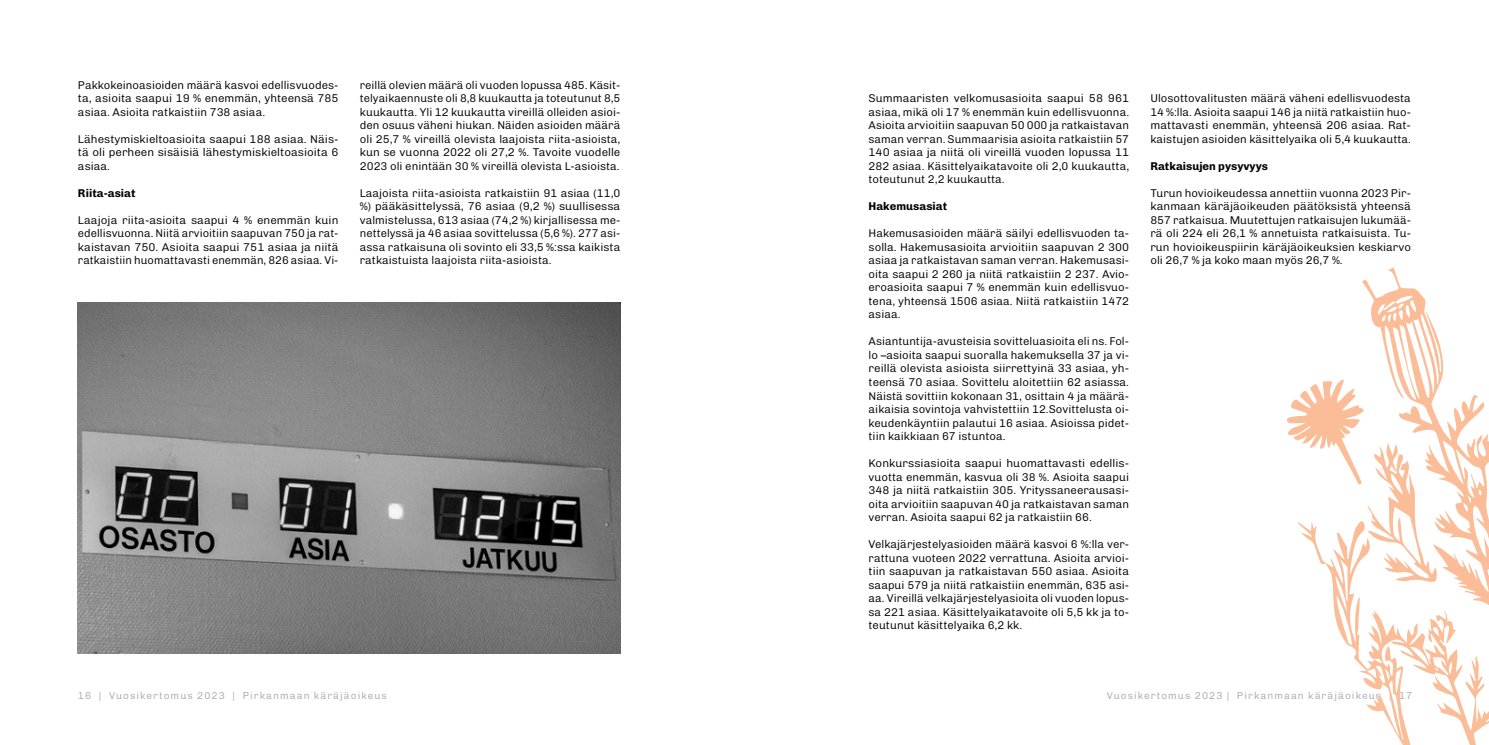
<style>
.page{position:relative;width:1489px;height:745px;background:#fff}
.page>*{position:absolute;margin:0;border:0;box-sizing:border-box;transform-origin:0 0}
.t1{font:300 11.25px/13.5px "Chivo";color:#000;text-align:justify}
.t2{font:700 11.25px "Chivo";color:#000}
.t3{font:300 10px "Chivo";letter-spacing:.1em;color:#a9aaab}
</style>
<div class="page">
<svg style="left:1362px;top:267px;width:82px;height:111px"></svg>
<svg style="left:1287px;top:378px;width:201px;height:366px"></svg>
<img style="left:78px;top:302px;width:542px;height:351px">
<p class="t1" style="left:78px;top:77px;width:262px">Pakkokeinoasioiden määrä kasvoi edellisvuodes&shy;ta, asioita saapui 19 % enemmän, yhteensä 785 asiaa. Asioita ratkaistiin 738 asiaa.</p>
<p class="t1" style="left:78px;top:131px;width:262px">Lähestymiskieltoasioita saapui 188 asiaa. Näis&shy;tä oli perheen sisäisiä lähestymiskieltoasioita 6 asiaa.</p>
<p class="t2" style="left:78px;top:184px;width:59px">Riita-asiat</p>
<p class="t1" style="left:78px;top:212px;width:262px">Laajoja riita-asioita saapui 4 % enemmän kuin edellisvuonna. Niitä arvioitiin saapuvan 750 ja rat&shy;kaistavan 750. Asioita saapui 751 asiaa ja niitä ratkaistiin huomattavasti enemmän, 826 asiaa. Vi-</p>
<p class="t1" style="left:360px;top:77px;width:262px">reillä olevien määrä oli vuoden lopussa 485. Käsit&shy;telyaikaennuste oli 8,8 kuukautta ja toteutunut 8,5 kuukautta. Yli 12 kuukautta vireillä olleiden asioi&shy;den osuus väheni hiukan. Näiden asioiden määrä oli 25,7 % vireillä olevista laajoista riita-asioista, kun se vuonna 2022 oli 27,2 %. Tavoite vuodelle 2023 oli enintään 30 % vireillä olevista L-asioista.</p>
<p class="t1" style="left:360px;top:185px;width:262px">Laajoista riita-asioista ratkaistiin 91 asiaa (11,0 %) pääkäsittelyssä, 76 asiaa (9,2 %) suullisessa valmistelussa, 613 asiaa (74,2 %) kirjallisessa me&shy;nettelyssä ja 46 asiaa sovittelussa (5,6 %). 277 asi&shy;assa ratkaisuna oli sovinto eli 33,5 %:ssa kaikista ratkaistuista laajoista riita-asioista.</p>
<p class="t1" style="left:868px;top:91px;width:262px">Summaaristen velkomusasioita saapui 58 961 asiaa, mikä oli 17 % enemmän kuin edellisvuonna.<br>Asioita arvioitiin saapuvan 50 000 ja ratkaistavan saman verran. Summaarisia asioita ratkaistiin 57<br>140 asiaa ja niitä oli vireillä vuoden lopussa 11<br>282 asiaa. Käsittelyaikatavoite oli 2,0 kuukautta, toteutunut 2,2 kuukautta.</p>
<p class="t2" style="left:868px;top:198px;width:80px">Hakemusasiat</p>
<p class="t1" style="left:868px;top:226px;width:262px">Hakemusasioiden määrä säilyi edellisvuoden ta&shy;solla. Hakemusasioita arvioitiin saapuvan 2 300 asiaa ja ratkaistavan saman verran. Hakemusasi&shy;oita saapui 2 260 ja niitä ratkaistiin 2 237. Avio&shy;eroasioita saapui 7 % enemmän kuin edellisvuo&shy;tena, yhteensä 1506 asiaa. Niitä ratkaistiin 1472 asiaa.</p>
<p class="t1" style="left:868px;top:334px;width:262px">Asiantuntija-avusteisia sovitteluasioita eli ns. Fol&shy;lo –asioita saapui suoralla hakemuksella 37 ja vi&shy;reillä olevista asioista siirrettyinä 33 asiaa, yh&shy;teensä 70 asiaa. Sovittelu aloitettiin 62 asiassa.<br>Näistä sovittiin kokonaan 31, osittain 4 ja määrä&shy;aikaisia sovintoja vahvistettiin 12.Sovittelusta oi&shy;keudenkäyntiin palautui 16 asiaa. Asioissa pidet&shy;tiin kaikkiaan 67 istuntoa.</p>
<p class="t1" style="left:868px;top:455px;width:262px">Konkurssiasioita saapui huomattavasti edellis&shy;vuotta enemmän, kasvua oli 38 %. Asioita saapui 348 ja niitä ratkaistiin 305. Yrityssaneerausasi&shy;oita arvioitiin saapuvan 40 ja ratkaistavan saman verran. Asioita saapui 62 ja ratkaistiin 66.</p>
<p class="t1" style="left:868px;top:536px;width:262px">Velkajärjestelyasioiden määrä kasvoi 6 %:lla ver&shy;rattuna vuoteen 2022 verrattuna. Asioita arvioi&shy;tiin saapuvan ja ratkaistavan 550 asiaa. Asioita saapui 579 ja niitä ratkaistiin enemmän, 635 asi&shy;aa. Vireillä velkajärjestelyasioita oli vuoden lopus&shy;sa 221 asiaa. Käsittelyaikatavoite oli 5,5 kk ja to&shy;teutunut käsittelyaika 6,2 kk.</p>
<p class="t1" style="left:1150px;top:91px;width:262px">Ulosottovalitusten määrä väheni edellisvuodesta 14 %:lla. Asioita saapui 146 ja niitä ratkaistiin huo&shy;mattavasti enemmän, yhteensä 206 asiaa. Rat&shy;kaistujen asioiden käsittelyaika oli 5,4 kuukautta.</p>
<p class="t2" style="left:1150px;top:157px;width:119px">Ratkaisujen pysyvyys</p>
<p class="t1" style="left:1150px;top:185px;width:262px">Turun hovioikeudessa annettiin vuonna 2023 Pir&shy;kanmaan käräjäoikeuden päätöksistä yhteensä 857 ratkaisua. Muutettujen ratkaisujen lukumää&shy;rä oli 224 eli 26,1 % annetuista ratkaisuista. Tu&shy;run hovioikeuspiirin käräjäoikeuksien keskiarvo oli 26,7 % ja koko maan myös 26,7 %.</p>
<p class="t3" style="left:78px;top:687px;width:310px">16 | Vuosikertomus 2023 | Pirkanmaan käräjäoikeus</p>
<p class="t3" style="left:1106px;top:687px;width:307px">Vuosikertomus 2023 | Pirkanmaan käräjäoikeus | 17</p>
</div>
